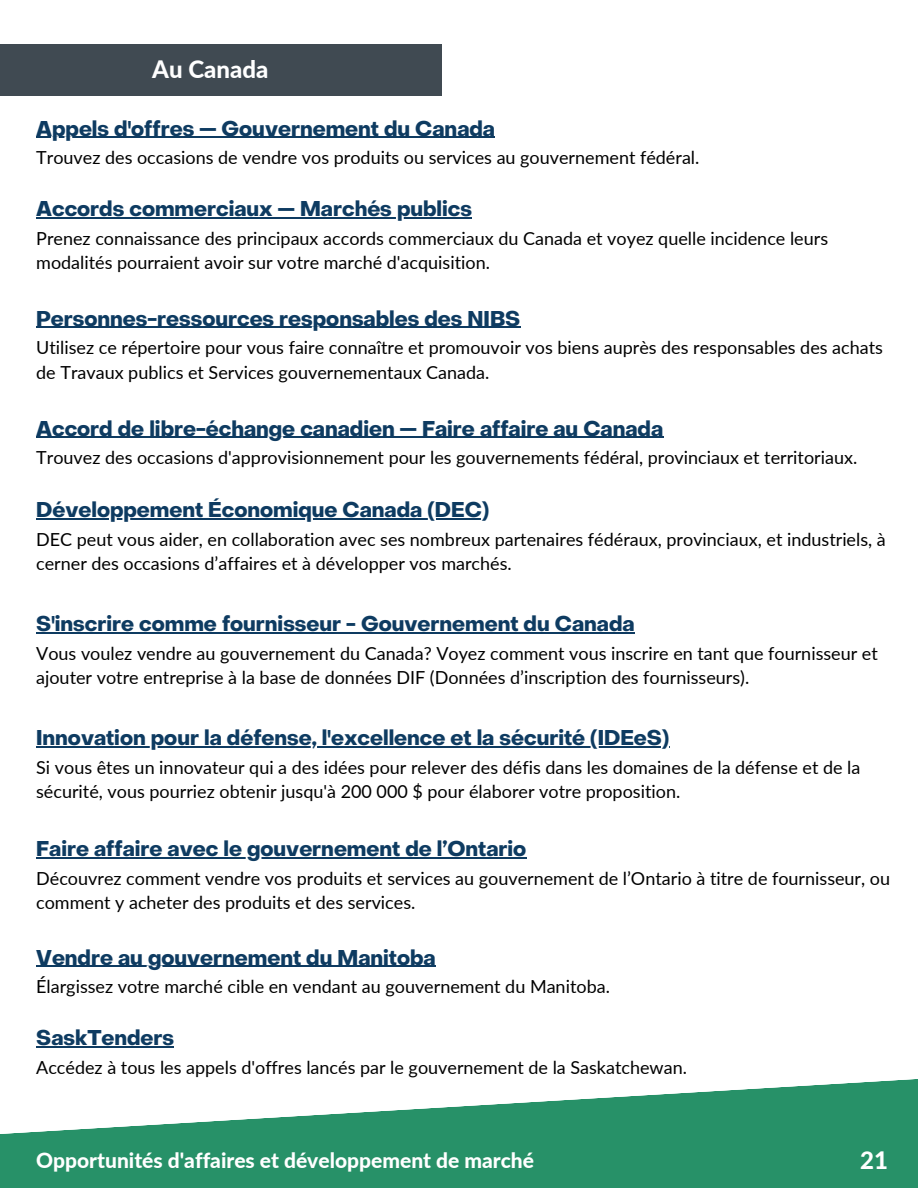
<style>
.page{position:relative;width:918px;height:1188px;background:#fff}
.page>*{position:absolute;margin:0;border:0;box-sizing:border-box;transform-origin:0 0}
.t1{font:800 24px "Lato";color:#fff}
.t2{font:700 21px "Object Sans";color:#0e3b61}
.t3{font:800 21px "Lato";color:#fff}
.t4{font:18px/24.3px "Lato";color:#000}
</style>
<div class="page">
<svg style="left:0;top:1079px;width:918px;height:109px;fill:#279168"></svg>
<hr style="left:36px;top:137px;width:459px;height:1px;background:#0e3b61">
<div style="left:0;top:44px;width:441px;height:51px;background:#404a52"></div>
<svg style="left:36px;top:327px;width:28px;height:1px"></svg>
<hr style="left:64px;top:327px;width:456px;height:1px;background:#0e3b61">
<hr style="left:36px;top:437px;width:138px;height:1px;background:#0e3b61">
<hr style="left:174px;top:437px;width:489px;height:1px;background:#0e3b61">
<hr style="left:36px;top:632px;width:168px;height:1px;background:#0e3b61">
<hr style="left:204px;top:632px;width:431px;height:1px;background:#0e3b61">
<hr style="left:36px;top:746px;width:110px;height:1px;background:#0e3b61">
<hr style="left:146px;top:746px;width:523px;height:1px;background:#0e3b61">
<hr style="left:36px;top:857px;width:31px;height:1px;background:#0e3b61">
<hr style="left:67px;top:857px;width:459px;height:1px;background:#0e3b61">
<svg style="left:36px;top:966px;width:16px;height:1px"></svg>
<hr style="left:52px;top:966px;width:384px;height:1px;background:#0e3b61">
<hr style="left:36px;top:1046px;width:66px;height:1px;background:#0e3b61">
<hr style="left:102px;top:1046px;width:72px;height:1px;background:#0e3b61">
<hr style="left:36px;top:217px;width:436px;height:1px;background:#0e3b61">
<hr style="left:36px;top:518px;width:133px;height:1px;background:#0e3b61">
<hr style="left:169px;top:518px;width:320px;height:1px;background:#0e3b61">
<p class="t1" style="left:152px;top:54px;width:118px">Au Canada</p>
<p class="t2" style="left:36px;top:120px;width:460px">Appels d'offres — Gouvernement du Canada</p>
<p class="t4" style="left:36px;top:145px;width:665px">Trouvez des occasions de vendre vos produits ou services au gouvernement fédéral.</p>
<p class="t2" style="left:36px;top:201px;width:437px">Accords commerciaux — Marchés publics</p>
<p class="t4" style="left:36px;top:226px;width:793px">Prenez connaissance des principaux accords commerciaux du Canada et voyez quelle incidence leurs modalités pourraient avoir sur votre marché d'acquisition.</p>
<p class="t2" style="left:36px;top:310px;width:486px">Personnes-ressources responsables des NIBS</p>
<p class="t4" style="left:36px;top:335px;width:848px">Utilisez ce répertoire pour vous faire connaître et promouvoir vos biens auprès des responsables des achats</p>
<p class="t4" style="left:36px;top:360px;width:455px">de Travaux publics et Services gouvernementaux Canada.</p>
<p class="t2" style="left:36px;top:420px;width:629px">Accord de libre-échange canadien — Faire affaire au Canada</p>
<p class="t4" style="left:36px;top:445px;width:823px">Trouvez des occasions d'approvisionnement pour les gouvernements fédéral, provinciaux et territoriaux.</p>
<p class="t2" style="left:36px;top:501px;width:455px">Développement Économique Canada (DEC)</p>
<p class="t4" style="left:36px;top:527px;width:851px">DEC peut vous aider, en collaboration avec ses nombreux partenaires fédéraux, provinciaux, et industriels, à cerner des occasions d’affaires et à développer vos marchés.</p>
<p class="t2" style="left:36px;top:616px;width:600px">S'inscrire comme fournisseur - Gouvernement du Canada</p>
<p class="t4" style="left:36px;top:641px;width:843px">Vous voulez vendre au gouvernement du Canada? Voyez comment vous inscrire en tant que fournisseur et ajouter votre entreprise à la base de données DIF (Données d’inscription des fournisseurs).</p>
<p class="t2" style="left:36px;top:729px;width:635px">Innovation pour la défense, l'excellence et la sécurité (IDEeS)</p>
<p class="t4" style="left:36px;top:755px;width:826px">Si vous êtes un innovateur qui a des idées pour relever des défis dans les domaines de la défense et de la</p>
<p class="t4" style="left:36px;top:779px;width:646px">sécurité, vous pourriez obtenir jusqu'à 200 000 $ pour élaborer votre proposition.</p>
<p class="t2" style="left:36px;top:840px;width:492px">Faire affaire avec le gouvernement de l’Ontario</p>
<p class="t4" style="left:36px;top:866px;width:855px">Découvrez comment vendre vos produits et services au gouvernement de l’Ontario à titre de fournisseur, ou</p>
<p class="t4" style="left:36px;top:890px;width:381px">comment y acheter des produits et des services.</p>
<p class="t2" style="left:36px;top:949px;width:401px">Vendre au gouvernement du Manitoba</p>
<p class="t4" style="left:36px;top:974px;width:575px">Élargissez votre marché cible en vendant au gouvernement du Manitoba.</p>
<h2 class="t2" style="left:36px;top:1030px;width:139px">SaskTenders</h2>
<p class="t4" style="left:36px;top:1055px;width:652px">Accédez à tous les appels d'offres lancés par le gouvernement de la Saskatchewan.</p>
<h1 class="t3" style="left:36px;top:1147px;width:499px">Opportunités d'affaires et développement de marché</h1>
<h1 class="t1" style="left:860px;top:1145px;width:29px">21</h1>
</div>
